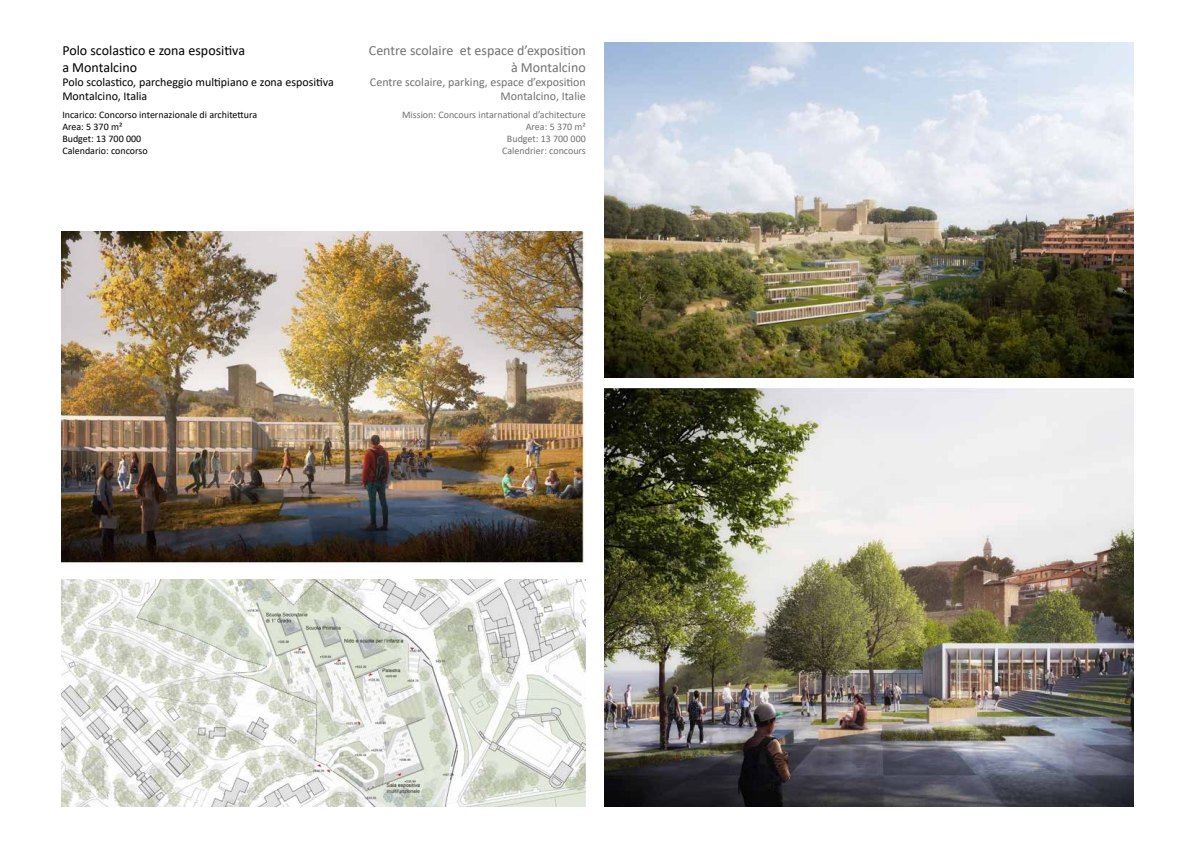
<style>
.page{position:relative;width:1191px;height:842px;background:#fff}
.page>*{position:absolute;margin:0;border:0;box-sizing:border-box;transform-origin:0 0}
.t1{font:14px/16.8px "Calibri";color:#727271;text-align:right}
.t2{font:14px/16.8px "Calibri";color:#000}
.t3{font:12px/14.4px "Calibri";color:#000}
.t4{font:12px/14.4px "Calibri";color:#727271;text-align:right}
.t5{font:10px/12px "Calibri";color:#000}
.t6{font:10px/12px "Calibri";color:#727271;text-align:right}
</style>
<div class="page">
<img style="left:604px;top:42px;width:529px;height:336px">
<img style="left:62px;top:232px;width:523px;height:333px">
<img style="left:62px;top:580px;width:524px;height:226px">
<img style="left:604px;top:388px;width:529px;height:418px">
<h1 class="t2" style="left:62px;top:41px;width:184px">Polo scolastico e zona espositiva a Montalcino</h1>
<p class="t3" style="left:62px;top:75px;width:273px">Polo scolastico, parcheggio multipiano e zona espositiva<br>Montalcino, Italia</p>
<h1 class="t1" style="left:369px;top:41px;width:218px">Centre scolaire et espace d’exposition à Montalcino</h1>
<p class="t4" style="left:370px;top:75px;width:217px">Centre scolaire, parking, espace d’exposition<br>Montalcino, Italie</p>
<p class="t5" style="left:62px;top:108px;width:196px">Incarico: Concorso internazionale di architettura<br>Area: 5 370 m²<br>Budget: 13 700 000<br>Calendario: concorso</p>
<p class="t6" style="left:402px;top:108px;width:185px">Mission: Concours intarnational d’achitecture<br>Area: 5 370 m²<br>Budget: 13 700 000<br>Calendrier: concours</p>
</div>
